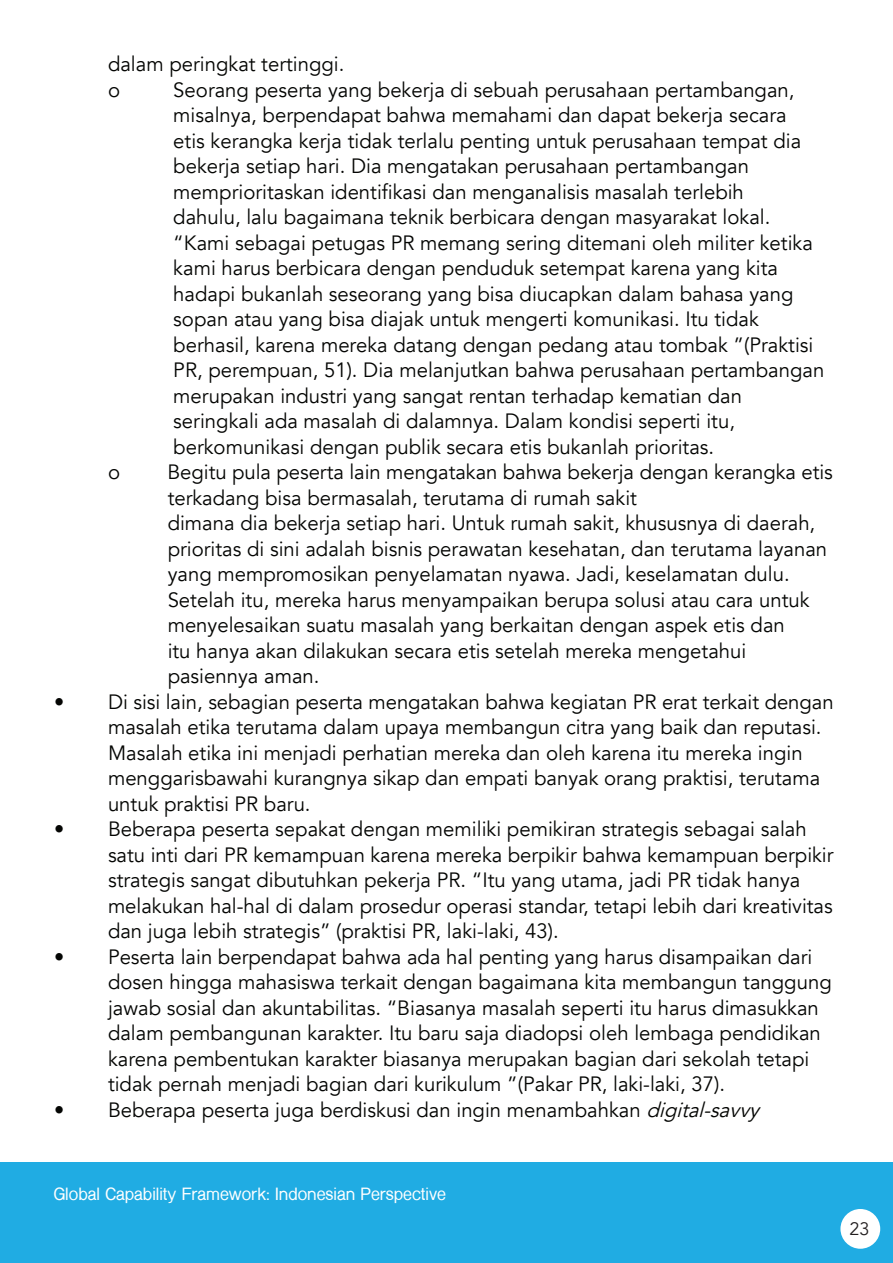
<style>
.page{position:relative;width:893px;height:1263px;background:#fff}
.page>*{position:absolute;margin:0;border:0;box-sizing:border-box;transform-origin:0 0}
.t1{font:20.7px/25.5px "Avenir";color:#040503}
.t2{font:18px "Avenir";color:#231f20}
.t3{font:700 16.5px "Shree Dev 0714";color:#fff}
.s1{font-style:italic}
</style>
<div class="page">
<div style="left:0;top:1163px;width:892px;height:100px;background:#20ace3"></div>
<div style="left:840px;top:1209px;width:40px;height:40px;background:#fff;border-radius:50%"></div>
<p class="t1" style="left:108px;top:52px;width:238px">dalam peringkat tertinggi.</p>
<p class="t1" style="left:108px;top:77px;width:14px">o</p>
<p class="t1" style="left:173px;top:77px;width:623px">Seorang peserta yang bekerja di sebuah perusahaan pertambangan,</p>
<p class="t1" style="left:173px;top:103px;width:615px">misalnya, berpendapat bahwa memahami dan dapat bekerja secara</p>
<p class="t1" style="left:173px;top:128px;width:629px">etis kerangka kerja tidak terlalu penting untuk perusahaan tempat dia bekerja setiap hari. Dia mengatakan perusahaan pertambangan</p>
<p class="t1" style="left:173px;top:179px;width:572px">memprioritaskan identifikasi dan menganalisis masalah terlebih</p>
<p class="t1" style="left:173px;top:205px;width:599px">dahulu, lalu bagaimana teknik berbicara dengan masyarakat lokal.</p>
<p class="t1" style="left:173px;top:230px;width:641px">“Kami sebagai petugas PR memang sering ditemani oleh militer ketika kami harus berbicara dengan penduduk setempat karena yang kita</p>
<p class="t1" style="left:173px;top:281px;width:622px">hadapi bukanlah seseorang yang bisa diucapkan dalam bahasa yang sopan atau yang bisa diajak untuk mengerti komunikasi. Itu tidak</p>
<p class="t1" style="left:173px;top:332px;width:653px">berhasil, karena mereka datang dengan pedang atau tombak ”(Praktisi<br>PR, perempuan, 51). Dia melanjutkan bahwa perusahaan pertambangan merupakan industri yang sangat rentan terhadap kematian dan</p>
<p class="t1" style="left:173px;top:409px;width:563px">seringkali ada masalah di dalamnya. Dalam kondisi seperti itu,</p>
<p class="t1" style="left:173px;top:434px;width:542px">berkomunikasi dengan publik secara etis bukanlah prioritas.</p>
<p class="t1" style="left:108px;top:460px;width:14px">o</p>
<p class="t1" style="left:168px;top:460px;width:667px">Begitu pula peserta lain mengatakan bahwa bekerja dengan kerangka etis terkadang bisa bermasalah, terutama di rumah sakit</p>
<p class="t1" style="left:168px;top:511px;width:661px">dimana dia bekerja setiap hari. Untuk rumah sakit, khususnya di daerah, prioritas di sini adalah bisnis perawatan kesehatan, dan terutama layanan yang mempromosikan penyelamatan nyawa. Jadi, keselamatan dulu.<br>Setelah itu, mereka harus menyampaikan berupa solusi atau cara untuk menyelesaikan suatu masalah yang berkaitan dengan aspek etis dan</p>
<p class="t1" style="left:168px;top:638px;width:580px">itu hanya akan dilakukan secara etis setelah mereka mengetahui</p>
<p class="t1" style="left:168px;top:664px;width:153px">pasiennya aman.</p>
<p class="t1" style="left:108px;top:689px;width:727px;text-indent:-54px">• Di sisi lain, sebagian peserta mengatakan bahwa kegiatan PR erat terkait dengan masalah etika terutama dalam upaya membangun citra yang baik dan reputasi.<br>Masalah etika ini menjadi perhatian mereka dan oleh karena itu mereka ingin menggarisbawahi kurangnya sikap dan empati banyak orang praktisi, terutama untuk praktisi PR baru.</p>
<p class="t1" style="left:108px;top:817px;width:727px;text-indent:-54px">• Beberapa peserta sepakat dengan memiliki pemikiran strategis sebagai salah satu inti dari PR kemampuan karena mereka berpikir bahwa kemampuan berpikir strategis sangat dibutuhkan pekerja PR. “Itu yang utama, jadi PR tidak hanya</p>
<p class="t1" style="left:108px;top:893px;width:726px">melakukan hal-hal di dalam prosedur operasi standar, tetapi lebih dari kreativitas dan juga lebih strategis” (praktisi PR, laki-laki, 43).</p>
<p class="t1" style="left:108px;top:944px;width:725px;text-indent:-54px">• Peserta lain berpendapat bahwa ada hal penting yang harus disampaikan dari dosen hingga mahasiswa terkait dengan bagaimana kita membangun tanggung jawab sosial dan akuntabilitas. “Biasanya masalah seperti itu harus dimasukkan dalam pembangunan karakter. Itu baru saja diadopsi oleh lembaga pendidikan</p>
<p class="t1" style="left:108px;top:1046px;width:703px">karena pembentukan karakter biasanya merupakan bagian dari sekolah tetapi tidak pernah menjadi bagian dari kurikulum ”(Pakar PR, laki-laki, 37).</p>
<p class="t1" style="left:54px;top:1097px;width:713px">• Beberapa peserta juga berdiskusi dan ingin menambahkan <span class="s1">digital-savvy</span></p>
<p class="t3" style="left:54px;top:1185px;width:394px">Global Capability Framework: Indonesian Perspective</p>
<p class="t2" style="left:849px;top:1218px;width:22px">23</p>
</div>
